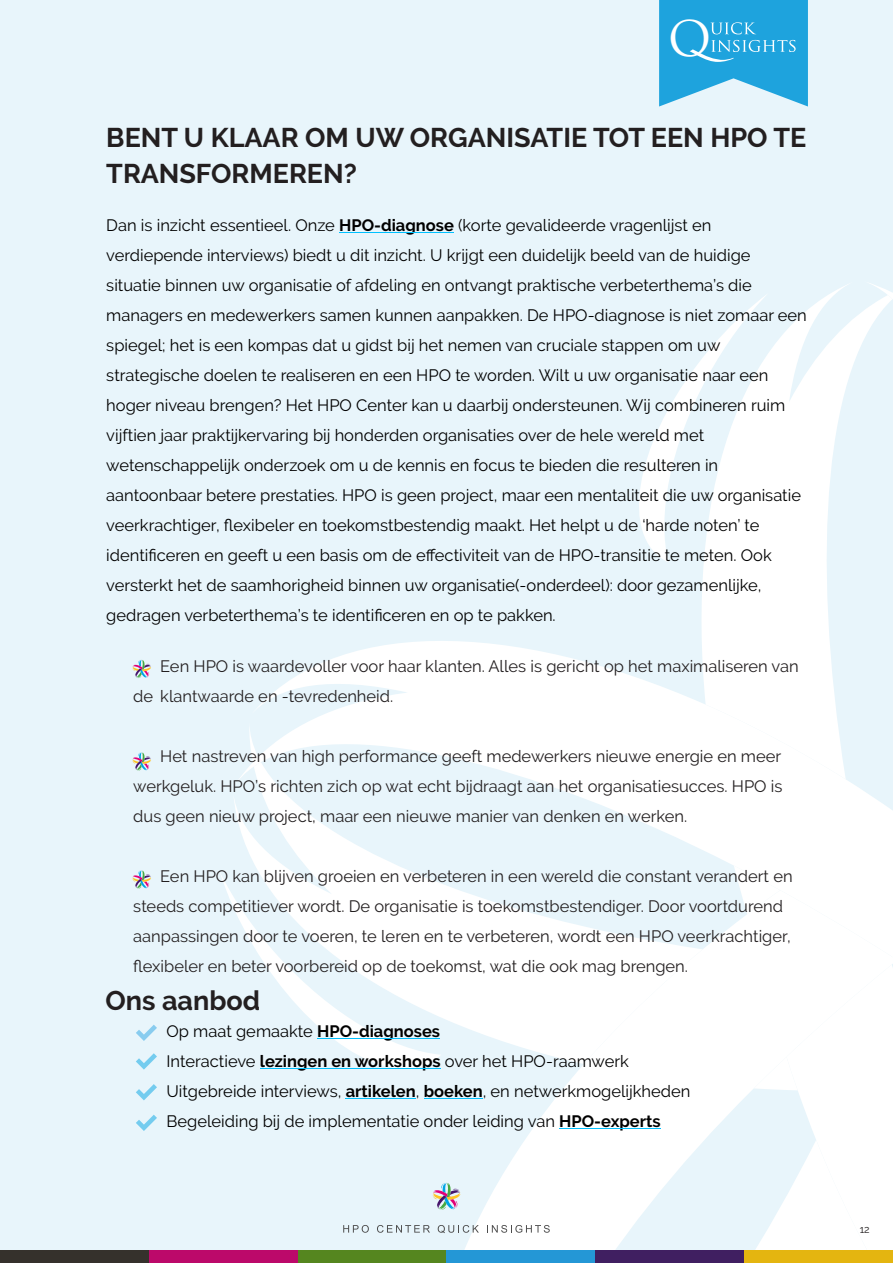
<style>
.page{position:relative;width:893px;height:1263px;background:#fff}
.page>*{position:absolute;margin:0;border:0;box-sizing:border-box;transform-origin:0 0}
.t1{font:47.85px "Trajan Pro";color:#fff}
.t2{font:700 27px "Raleway";color:#231f20}
.t3{font:16.5px "Raleway";color:#000}
.t4{font:16.5px "Raleway";color:#231f20}
.t5{font:10.5px "Raleway";color:#231f20}
.s1{font-weight:700}
</style>
<div class="page">
<div style="left:0;top:0;width:893px;height:1256px;background:#e8f5fb"></div>
<svg style="left:659px;top:0;width:149px;height:107px;background:#3fb0e2"></svg>
<svg style="left:437px;top:962px;width:182px;height:288px;fill:#fff"></svg>
<svg style="left:234px;top:641px;width:385px;height:321px"></svg>
<svg style="left:619px;top:283px;width:274px;height:967px"></svg>
<svg style="left:221px;top:871px;width:220px;height:217px"></svg>
<div style="left:0;top:1250px;width:149px;height:13px;background:#35312c"></div>
<div style="left:149px;top:1250px;width:149px;height:13px;background:#bc096a"></div>
<div style="left:298px;top:1250px;width:148px;height:13px;background:#55861f"></div>
<div style="left:446px;top:1250px;width:149px;height:13px;background:#2497d6"></div>
<div style="left:595px;top:1250px;width:149px;height:13px;background:#401f61"></div>
<div style="left:744px;top:1250px;width:149px;height:13px;background:#e4b510"></div>
<svg style="left:343px;top:1225px;width:26px;height:8px"></svg>
<svg style="left:377px;top:1225px;width:53px;height:8px"></svg>
<svg style="left:438px;top:1225px;width:41px;height:8px"></svg>
<svg style="left:487px;top:1225px;width:63px;height:8px"></svg>
<svg style="left:432px;top:1182px;width:29px;height:28px"></svg>
<hr style="left:339px;top:232px;width:115px;height:1px;background:#00c0ff">
<hr style="left:317px;top:1038px;width:123px;height:1px;background:#00c0ff">
<hr style="left:260px;top:1068px;width:181px;height:1px;background:#00c0ff">
<hr style="left:346px;top:1098px;width:70px;height:1px;background:#00c0ff">
<hr style="left:424px;top:1098px;width:59px;height:1px;background:#00c0ff">
<hr style="left:559px;top:1128px;width:102px;height:1px;background:#00c0ff">
<svg style="left:136px;top:1025px;width:21px;height:16px"></svg>
<svg style="left:136px;top:1053px;width:21px;height:17px"></svg>
<svg style="left:136px;top:1084px;width:21px;height:16px"></svg>
<svg style="left:136px;top:1115px;width:21px;height:16px"></svg>
<svg style="left:132px;top:660px;width:19px;height:18px"></svg>
<svg style="left:132px;top:752px;width:19px;height:19px"></svg>
<svg style="left:132px;top:870px;width:19px;height:19px"></svg>
<p class="t1" style="left:668px;top:20px;width:45px">O</p>
<p class="t2" style="left:106px;top:122px;width:702px">BENT U KLAAR OM UW ORGANISATIE TOT EEN HPO TE</p>
<p class="t2" style="left:106px;top:158px;width:252px">TRANSFORMEREN?</p>
<p class="t3" style="left:106px;top:216px;width:607px">Dan is inzicht essentieel. Onze <span class="s1">HPO-diagnose</span> (korte gevalideerde vragenlijst en</p>
<p class="t3" style="left:106px;top:246px;width:646px">verdiepende interviews) biedt u dit inzicht. U krijgt een duidelijk beeld van de huidige</p>
<p class="t3" style="left:106px;top:276px;width:647px">situatie binnen uw organisatie of afdeling en ontvangt praktische verbeterthema’s die</p>
<p class="t3" style="left:106px;top:306px;width:702px">managers en medewerkers samen kunnen aanpakken. De HPO-diagnose is niet zomaar een</p>
<p class="t3" style="left:106px;top:336px;width:616px">spiegel; het is een kompas dat u gidst bij het nemen van cruciale stappen om uw</p>
<p class="t3" style="left:106px;top:366px;width:664px">strategische doelen te realiseren en een HPO te worden. Wilt u uw organisatie naar een</p>
<p class="t3" style="left:106px;top:396px;width:680px">hoger niveau brengen? Het HPO Center kan u daarbij ondersteunen. Wij combineren ruim</p>
<p class="t3" style="left:106px;top:426px;width:599px">vijftien jaar praktijkervaring bij honderden organisaties over de hele wereld met</p>
<p class="t3" style="left:106px;top:456px;width:613px">wetenschappelijk onderzoek om u de kennis en focus te bieden die resulteren in</p>
<p class="t3" style="left:106px;top:486px;width:696px">aantoonbaar betere prestaties. HPO is geen project, maar een mentaliteit die uw organisatie</p>
<p class="t3" style="left:106px;top:516px;width:655px">veerkrachtiger, flexibeler en toekomstbestendig maakt. Het helpt u de ‘harde noten’ te</p>
<p class="t3" style="left:106px;top:546px;width:667px">identificeren en geeft u een basis om de effectiviteit van de HPO-transitie te meten. Ook</p>
<p class="t3" style="left:106px;top:576px;width:657px">versterkt het de saamhorigheid binnen uw organisatie(-onderdeel): door gezamenlijke,</p>
<p class="t3" style="left:106px;top:606px;width:451px">gedragen verbeterthema’s te identificeren en op te pakken.</p>
<p class="t4" style="left:160px;top:657px;width:640px">Een HPO is waardevoller voor haar klanten. Alles is gericht op het maximaliseren van</p>
<p class="t4" style="left:133px;top:687px;width:261px">de klantwaarde en -tevredenheid.</p>
<p class="t4" style="left:160px;top:747px;width:622px">Het nastreven van high performance geeft medewerkers nieuwe energie en meer</p>
<p class="t4" style="left:133px;top:777px;width:651px">werkgeluk. HPO’s richten zich op wat echt bijdraagt aan het organisatiesucces. HPO is</p>
<p class="t4" style="left:133px;top:807px;width:555px">dus geen nieuw project, maar een nieuwe manier van denken en werken.</p>
<p class="t4" style="left:160px;top:867px;width:634px">Een HPO kan blijven groeien en verbeteren in een wereld die constant verandert en</p>
<p class="t4" style="left:133px;top:897px;width:651px">steeds competitiever wordt. De organisatie is toekomstbestendiger. Door voortdurend</p>
<p class="t4" style="left:133px;top:927px;width:659px">aanpassingen door te voeren, te leren en te verbeteren, wordt een HPO veerkrachtiger,</p>
<p class="t4" style="left:133px;top:957px;width:556px">flexibeler en beter voorbereid op de toekomst, wat die ook mag brengen.</p>
<p class="t2" style="left:105px;top:985px;width:156px">Ons aanbod</p>
<p class="t3" style="left:167px;top:1021px;width:275px">Op maat gemaakte <span class="s1">HPO-diagnoses</span></p>
<p class="t3" style="left:167px;top:1051px;width:464px">Interactieve <span class="s1">lezingen en workshops</span> over het HPO-raamwerk</p>
<p class="t3" style="left:167px;top:1081px;width:525px">Uitgebreide interviews, <span class="s1">artikelen</span>, <span class="s1">boeken</span>, en netwerkmogelijkheden</p>
<p class="t3" style="left:167px;top:1111px;width:496px">Begeleiding bij de implementatie onder leiding van <span class="s1">HPO-experts</span></p>
<p class="t5" style="left:860px;top:1223px;width:11px">12</p>
</div>
